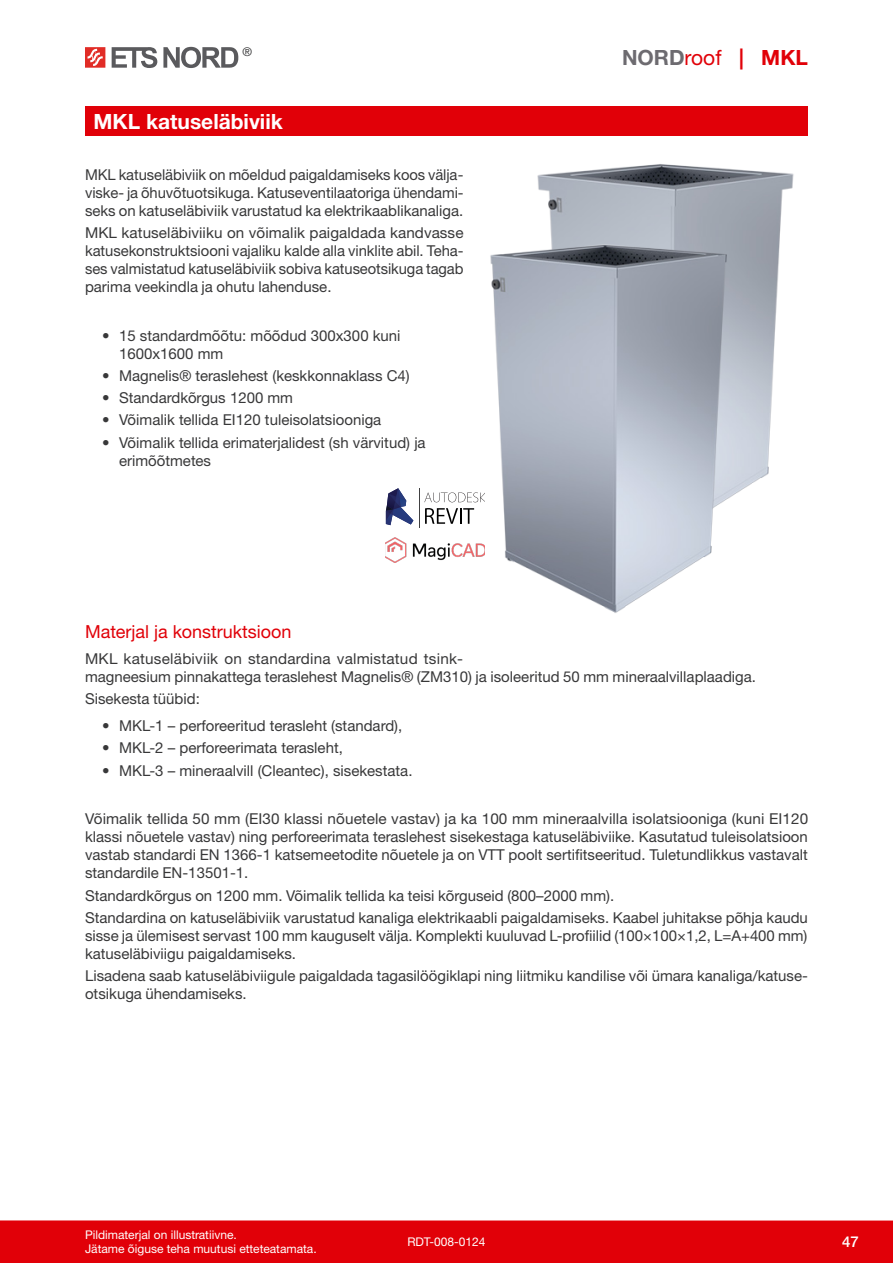
<style>
.page{position:relative;width:893px;height:1263px;background:#fff}
.page>*{position:absolute;margin:0;border:0;box-sizing:border-box;transform-origin:0 0}
.Tootenimi{font:700 21px "Helvetica Neue LTW1 G";color:#fff}
.t1{font:700 21px "Helvetica Neue LTW1 G";color:#6d6b70}
.Pealkiri{font:18px "Helvetica Neue LTW1 G";color:#e10008}
.Tekst{font:15px/18px "Helvetica Neue LTW1 G";color:#383839;text-align:justify}
.t2{font:500 15px "Helvetica Neue LTW1 G";color:#fff}
.t3{font:12px/14.4px "Helvetica Neue LTW1 G";color:#fff}
.t4{font:12px "Helvetica Neue LTW1 G";color:#383839}
.s1{font-weight:400;color:#e10008}
.s2{color:#e10008}
</style>
<div class="page">
<div style="left:0;top:1220px;width:893px;height:43px;background:#e10008"></div>
<svg style="left:112px;top:47px;width:45px;height:21px"></svg>
<svg style="left:163px;top:47px;width:75px;height:21px"></svg>
<svg style="left:85px;top:47px;width:20px;height:21px"></svg>
<div style="left:85px;top:106px;width:723px;height:30px;background:#e10008"></div>
<img style="left:537px;top:164px;width:257px;height:48px">
<img style="left:467px;top:212px;width:315px;height:401px">
<svg style="left:425px;top:508px;width:49px;height:16px"></svg>
<svg style="left:424px;top:492px;width:60px;height:10px"></svg>
<hr style="left:419px;top:489px;width:1px;height:39px;background:#404041">
<svg style="left:386px;top:488px;width:27px;height:37px"></svg>
<img style="left:386px;top:537px;width:98px;height:26px">
<p class="t4" style="left:242px;top:44px;width:11px">®</p>
<p class="Tootenimi" style="left:94px;top:108px;width:191px">MKL katuseläbiviik</p>
<p class="Tekst" style="left:85px;top:165px;width:380px">MKL katuseläbiviik on mõeldud paigaldamiseks koos välja&shy;viske- ja õhuvõtuotsikuga. Katuseventilaatoriga ühendami&shy;seks on katuseläbiviik varustatud ka elektrikaablikanaliga.</p>
<p class="Tekst" style="left:85px;top:223px;width:380px">MKL katuseläbiviiku on võimalik paigaldada kandvasse katusekonstruktsiooni vajaliku kalde alla vinklite abil. Teha&shy;ses valmistatud katuseläbiviik sobiva katuseotsikuga tagab parima veekindla ja ohutu lahenduse.</p>
<p class="Tekst" style="left:119px;top:326px;width:283px;text-indent:-17px">• 15 standardmõõtu: mõõdud 300x300 kuni<br>1600x1600 mm</p>
<p class="Tekst" style="left:102px;top:366px;width:309px">• Magnelis® teraslehest (keskkonnaklass C4)</p>
<p class="Tekst" style="left:102px;top:389px;width:193px">• Standardkõrgus 1200 mm</p>
<p class="Tekst" style="left:102px;top:411px;width:281px">• Võimalik tellida EI120 tuleisolatsiooniga</p>
<p class="Tekst" style="left:119px;top:433px;width:308px;text-indent:-17px">• Võimalik tellida erimaterjalidest (sh värvitud) ja erimõõtmetes</p>
<p class="t1" style="left:622px;top:44px;width:187px">NORD<span class="s1">roof</span> <span class="s2">| MKL</span></p>
<p class="Pealkiri" style="left:85px;top:620px;width:208px">Materjal ja konstruktsioon</p>
<p class="Tekst" style="left:85px;top:650px;width:672px">MKL katuseläbiviik on standardina valmistatud tsink-<br>magneesium pinnakattega teraslehest Magnelis® (ZM310) ja isoleeritud 50 mm mineraalvillaplaadiga.</p>
<p class="Tekst" style="left:85px;top:690px;width:116px">Sisekesta tüübid:</p>
<p class="Tekst" style="left:102px;top:716px;width:302px">• MKL-1 – perforeeritud terasleht (standard),</p>
<p class="Tekst" style="left:102px;top:739px;width:242px">• MKL-2 – perforeerimata terasleht,</p>
<p class="Tekst" style="left:102px;top:761px;width:312px">• MKL-3 – mineraalvill (Cleantec), sisekestata.</p>
<p class="Tekst" style="left:85px;top:810px;width:725px">Võimalik tellida 50 mm (EI30 klassi nõuetele vastav) ja ka 100 mm mineraalvilla isolatsiooniga (kuni EI120 klassi nõuetele vastav) ning perforeerimata teraslehest sisekestaga katuseläbiviike. Kasutatud tuleisolatsioon vastab standardi EN 1366-1 katsemeetodite nõuetele ja on VTT poolt sertifitseeritud. Tuletundlikkus vastavalt standardile EN-13501-1.</p>
<p class="Tekst" style="left:85px;top:886px;width:531px">Standardkõrgus on 1200 mm. Võimalik tellida ka teisi kõrguseid (800–2000 mm).</p>
<p class="Tekst" style="left:85px;top:908px;width:724px">Standardina on katuseläbiviik varustatud kanaliga elektrikaabli paigaldamiseks. Kaabel juhitakse põhja kaudu sisse ja ülemisest servast 100 mm kauguselt välja. Komplekti kuuluvad L-profiilid (100×100×1,2, L=A+400 mm) katuseläbiviigu paigaldamiseks.</p>
<p class="Tekst" style="left:85px;top:966px;width:724px">Lisadena saab katuseläbiviigule paigaldada tagasilöögiklapi ning liitmiku kandilise või ümara kanaliga/katuse&shy;otsikuga ühendamiseks.</p>
<p class="t3" style="left:85px;top:1227px;width:233px">Pildimaterjal on illustratiivne.<br>Jätame õiguse teha muutusi etteteatamata.</p>
<p class="t3" style="left:407px;top:1235px;width:80px">RDT-008-0124</p>
<p class="t2" style="left:842px;top:1233px;width:18px">47</p>
</div>
